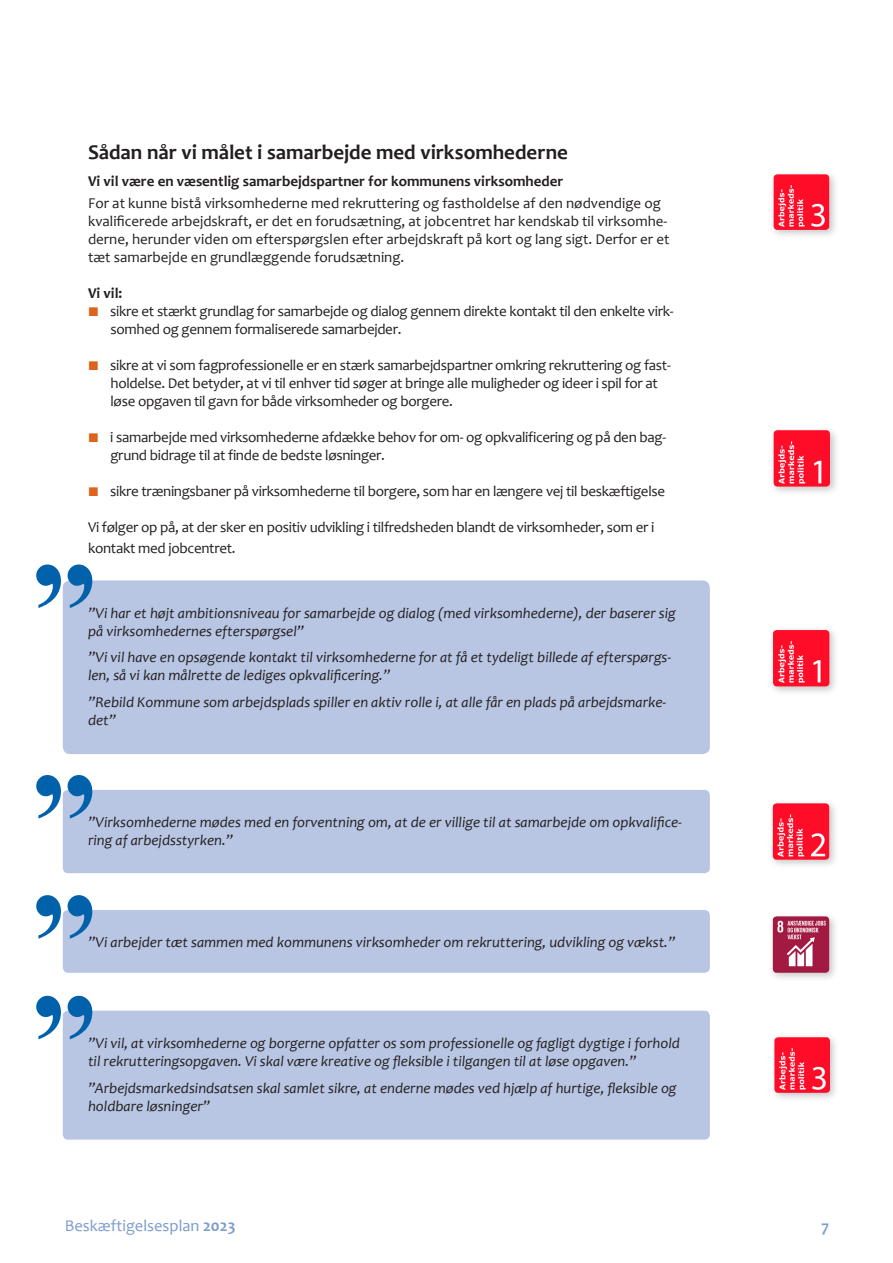
<style>
.page{position:relative;width:893px;height:1263px;background:#fff}
.page>*{position:absolute;margin:0;border:0;box-sizing:border-box;transform-origin:0 0}
.t1{font:700 133.5px "Times New Roman";color:#0161ab}
.Underoverskrift{font:700 21px "Candara";color:#231f20}
.t2{font:16.5px "Candara";color:#7c9bce}
.t3{font:700 16.5px "Candara";color:#7c9bce}
.t4{font:italic 15px/18px "Candara";color:#231f20}
.t5{font:15px/21px "Candara";letter-spacing:-.02em;color:#231f20}
.t6{font:15px/18px "Candara";color:#231f20}
.t7{font:700 15px "Candara";color:#231f20}
.s1{font-weight:700}
</style>
<div class="page">
<div style="left:63px;top:580px;width:647px;height:174px;background:#b8c6e3;border-radius:7px"></div>
<div style="left:63px;top:790px;width:647px;height:83px;background:#b8c6e3;border-radius:5px"></div>
<div style="left:63px;top:910px;width:647px;height:63px;background:#b8c6e3;border-radius:5px"></div>
<div style="left:63px;top:1011px;width:647px;height:129px;background:#b8c6e3;border-radius:5px"></div>
<div style="left:769px;top:170px;width:70px;height:70px;background:#231f20;opacity:.25"></div>
<img style="left:774px;top:174px;width:55px;height:56px">
<div style="left:769px;top:426px;width:71px;height:70px;background:#231f20;opacity:.25"></div>
<img style="left:774px;top:430px;width:56px;height:57px">
<div style="left:768px;top:625px;width:71px;height:71px;background:#231f20;opacity:.25"></div>
<img style="left:773px;top:630px;width:56px;height:56px">
<div style="left:768px;top:799px;width:71px;height:71px;background:#231f20;opacity:.25"></div>
<img style="left:773px;top:803px;width:56px;height:57px">
<div style="left:770px;top:1033px;width:70px;height:69px;background:#231f20;opacity:.25"></div>
<img style="left:774px;top:1037px;width:56px;height:56px">
<div style="left:768px;top:912px;width:71px;height:71px;background:#231f20;opacity:.25"></div>
<img style="left:773px;top:916px;width:56px;height:57px">
<p class="Underoverskrift" style="left:88px;top:139px;width:481px">Sådan når vi målet i samarbejde med virksomhederne</p>
<p class="t7" style="left:88px;top:172px;width:477px">Vi vil være en væsentlig samarbejdspartner for kommunens virksomheder</p>
<p class="t6" style="left:88px;top:194px;width:583px">For at kunne bistå virksomhederne med rekruttering og fastholdelse af den nødvendige og kvalificerede arbejdskraft, er det en forudsætning, at jobcentret har kendskab til virksomhe&shy;derne, herunder viden om efterspørgslen efter arbejdskraft på kort og lang sigt. Derfor er et tæt samarbejde en grundlæggende forudsætning.</p>
<p class="t7" style="left:88px;top:284px;width:36px">Vi vil:</p>
<p class="t5" style="left:110px;top:301px;width:565px">sikre et stærkt grundlag for samarbejde og dialog gennem direkte kontakt til den enkelte virk-</p>
<p class="t5" style="left:111px;top:319px;width:292px">somhed og gennem formaliserede samarbejder.</p>
<p class="t5" style="left:110px;top:355px;width:562px">sikre at vi som fagprofessionelle er en stærk samarbejdspartner omkring rekruttering og fast-</p>
<p class="t5" style="left:111px;top:373px;width:549px">holdelse. Det betyder, at vi til enhver tid søger at bringe alle muligheder og ideer i spil for at</p>
<p class="t5" style="left:111px;top:391px;width:344px">løse opgaven til gavn for både virksomheder og borgere.</p>
<p class="t5" style="left:110px;top:427px;width:557px">i samarbejde med virksomhederne afdække behov for om- og opkvalificering og på den bag-</p>
<p class="t5" style="left:111px;top:445px;width:276px">grund bidrage til at finde de bedste løsninger.</p>
<p class="t5" style="left:110px;top:481px;width:556px">sikre træningsbaner på virksomhederne til borgere, som har en længere vej til beskæftigelse</p>
<p class="t5" style="left:88px;top:517px;width:568px">Vi følger op på, at der sker en positiv udvikling i tilfredsheden blandt de virksomheder, som er i kontakt med jobcentret.</p>
<p class="t1" style="left:31px;top:514px;width:68px">”</p>
<p class="t4" style="left:88px;top:604px;width:589px">”Vi har et højt ambitionsniveau for samarbejde og dialog (med virksomhederne), der baserer sig på virksomhedernes efterspørgsel”</p>
<p class="t4" style="left:88px;top:648px;width:585px">”Vi vil have en opsøgende kontakt til virksomhederne for at få et tydeligt billede af efterspørgs&shy;len, så vi kan målrette de lediges opkvalificering.”</p>
<p class="t4" style="left:88px;top:693px;width:580px">”Rebild Kommune som arbejdsplads spiller en aktiv rolle i, at alle får en plads på arbejdsmarke&shy;det”</p>
<p class="t1" style="left:31px;top:724px;width:68px">”</p>
<p class="t4" style="left:88px;top:813px;width:595px">”Virksomhederne mødes med en forventning om, at de er villige til at samarbejde om opkvalifice&shy;ring af arbejdsstyrken.”</p>
<p class="t1" style="left:31px;top:844px;width:68px">”</p>
<p class="t4" style="left:88px;top:933px;width:589px">”Vi arbejder tæt sammen med kommunens virksomheder om rekruttering, udvikling og vækst.”</p>
<p class="t1" style="left:31px;top:945px;width:68px">”</p>
<p class="t4" style="left:88px;top:1034px;width:593px">”Vi vil, at virksomhederne og borgerne opfatter os som professionelle og fagligt dygtige i forhold til rekrutteringsopgaven. Vi skal være kreative og fleksible i tilgangen til at løse opgaven.”</p>
<p class="t4" style="left:88px;top:1078px;width:590px">”Arbejdsmarkedsindsatsen skal samlet sikre, at enderne mødes ved hjælp af hurtige, fleksible og holdbare løsninger”</p>
<p class="t2" style="left:65px;top:1216px;width:172px">Beskæftigelsesplan <span class="s1">2023</span></p>
<p class="t3" style="left:821px;top:1216px;width:9px">7</p>
</div>
